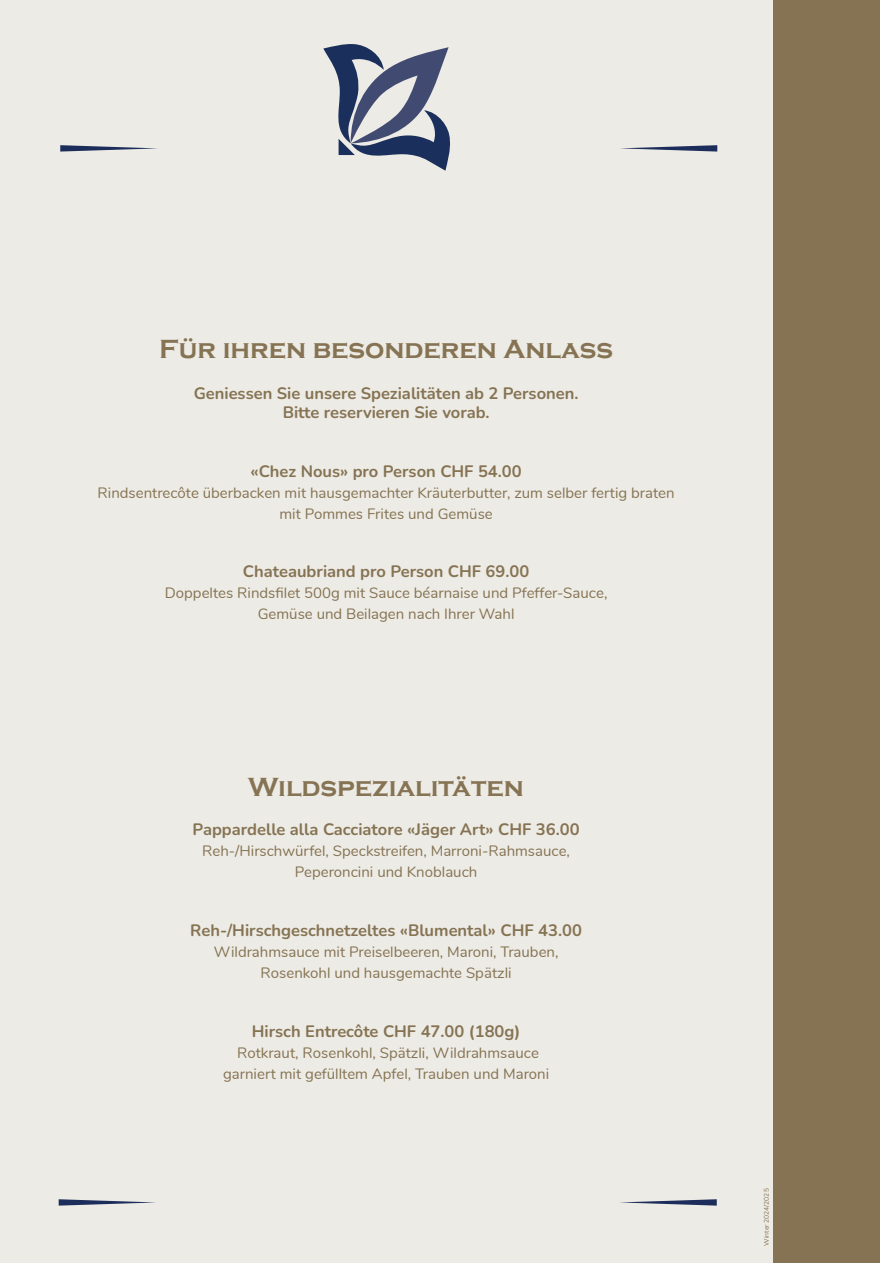
<style>
.page{position:relative;width:880px;height:1263px;background:#fff}
.page>*{position:absolute;margin:0;border:0;box-sizing:border-box;transform-origin:0 0}
.t1{font:700 27px "Copperplate Gothic";color:#857353}
.t2{font:700 16.5px/19.5px "Nunito";color:#857353;text-align:center}
.t3{font:15px/21px "Nunito";color:#857353;text-align:center}
.t4{font:6.75px "Nunito";color:#857353}
</style>
<div class="page">
<div style="left:0;top:0;width:880px;height:1262px;background:#edebe5"></div>
<div style="left:774px;top:0;width:106px;height:1262px;background:#857353"></div>
<svg style="left:323px;top:44px;width:127px;height:127px"></svg>
<svg style="left:59px;top:1199px;width:97px;height:6px"></svg>
<svg style="left:620px;top:1199px;width:97px;height:6px"></svg>
<svg style="left:60px;top:145px;width:97px;height:6px"></svg>
<svg style="left:620px;top:145px;width:97px;height:6px"></svg>
<h1 class="t1" style="left:159px;top:334px;width:455px">Für ihren besonderen Anlass</h1>
<p class="t2" style="left:194px;top:382px;width:386px">Geniessen Sie unsere Spezialitäten ab 2 Personen.<br>Bitte reservieren Sie vorab.</p>
<p class="t2" style="left:250px;top:460px;width:273px">«Chez Nous» pro Person CHF 54.00</p>
<p class="t3" style="left:98px;top:481px;width:578px">Rindsentrecôte überbacken mit hausgemachter Kräuterbutter, zum selber fertig braten mit Pommes Frites und Gemüse</p>
<p class="t2" style="left:243px;top:561px;width:288px">Chateaubriand pro Person CHF 69.00</p>
<p class="t3" style="left:165px;top:581px;width:444px">Doppeltes Rindsfilet 500g mit Sauce béarnaise und Pfeffer-Sauce,<br>Gemüse und Beilagen nach Ihrer Wahl</p>
<h1 class="t1" style="left:248px;top:772px;width:277px">Wildspezialitäten</h1>
<p class="t2" style="left:193px;top:819px;width:388px">Pappardelle alla Cacciatore «Jäger Art» CHF 36.00</p>
<p class="t3" style="left:202px;top:839px;width:369px">Reh-/Hirschwürfel, Speckstreifen, Marroni-Rahmsauce,<br>Peperoncini und Knoblauch</p>
<p class="t2" style="left:190px;top:919px;width:393px">Reh-/Hirschgeschnetzeltes «Blumental» CHF 43.00</p>
<p class="t3" style="left:214px;top:940px;width:346px">Wildrahmsauce mit Preiselbeeren, Maroni, Trauben,<br>Rosenkohl und hausgemachte Spätzli</p>
<p class="t2" style="left:252px;top:1020px;width:270px">Hirsch Entrecôte CHF 47.00 (180g)</p>
<p class="t3" style="left:223px;top:1040px;width:328px">Rotkraut, Rosenkohl, Spätzli, Wildrahmsauce garniert mit gefülltem Apfel, Trauben und Maroni</p>
<p class="t4" style="left:762px;top:1245px;width:59px;rotate:-90deg">Winter 2024/2025</p>
</div>
